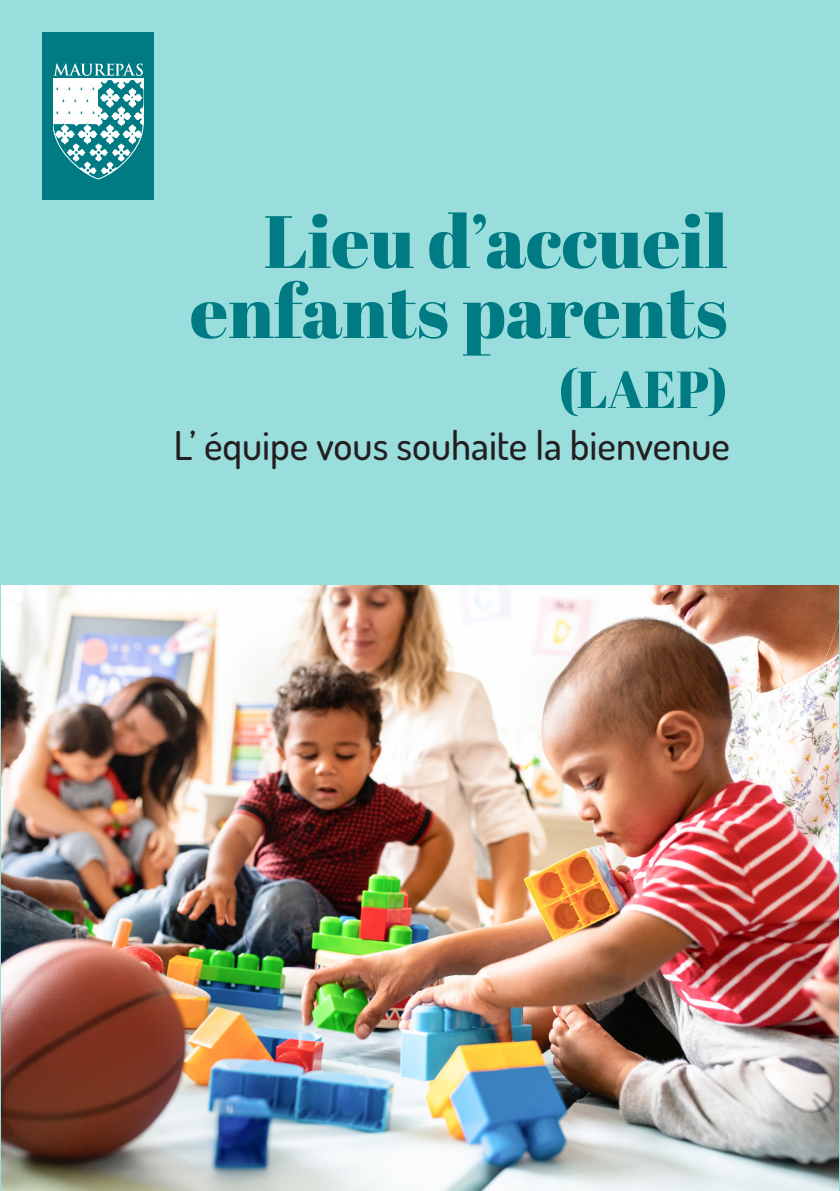
<style>
.page{position:relative;width:840px;height:1191px;background:#fff}
.page>*{position:absolute;margin:0;border:0;box-sizing:border-box;transform-origin:0 0}
.t1{font:74px "Abril Fatface";color:#007b84}
.t2{font:52px "Abril Fatface";color:#007b84}
.t3{font:39.8px "Dosis";color:#231f20}
</style>
<div class="page">
<div style="left:0;top:0;width:839px;height:1191px;background:#9adddd"></div>
<div style="left:42px;top:32px;width:111px;height:167px;background:#007b84"></div>
<svg style="left:53px;top:63px;width:90px;height:116px"></svg>
<img style="left:1px;top:585px;width:837px;height:606px">
<p class="t1" style="left:263px;top:190px;width:465px">Lieu d’accueil</p>
<p class="t1" style="left:190px;top:260px;width:538px">enfants parents</p>
<p class="t2" style="left:558px;top:353px;width:170px">(LAEP)</p>
<p class="t3" style="left:174px;top:417px;width:557px">L’ équipe vous souhaite la bienvenue</p>
</div>
